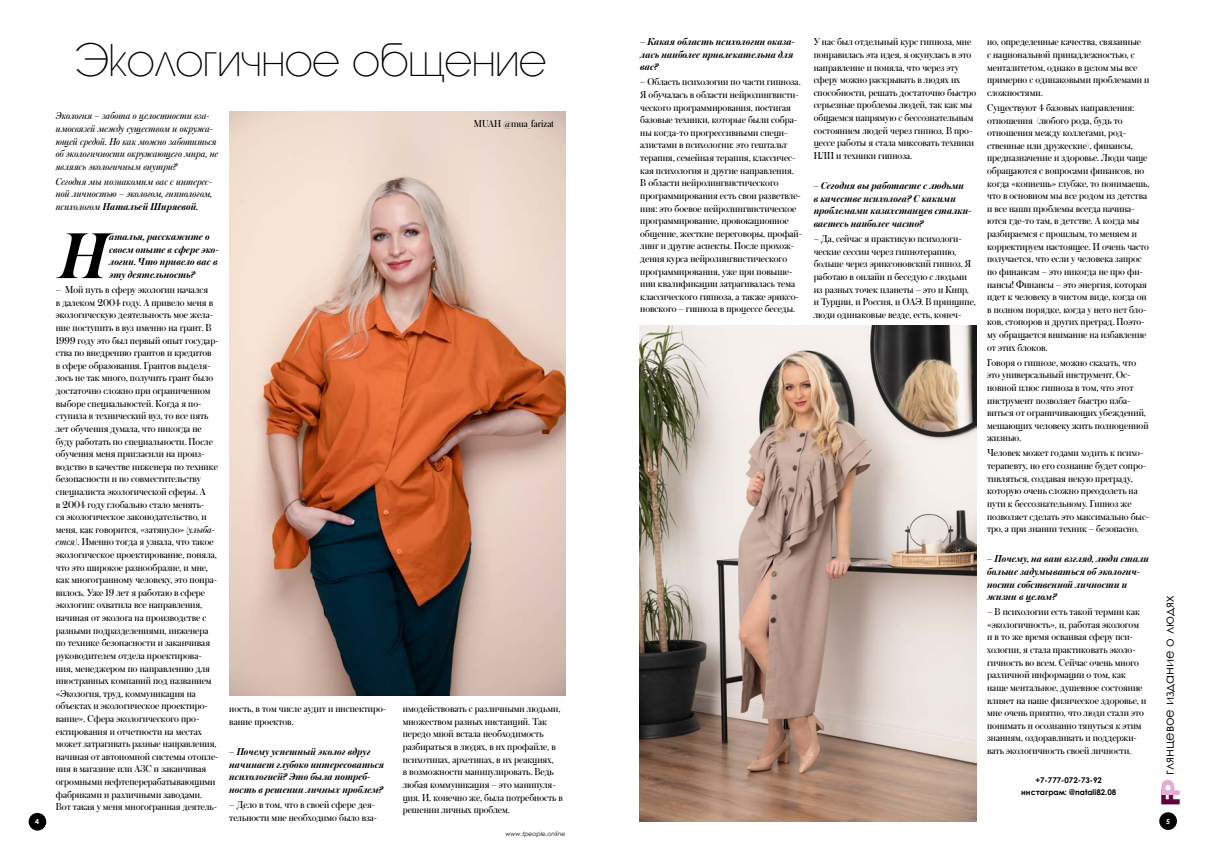
<style>
.page{position:relative;width:1206px;height:859px;background:#fff}
.page>*{position:absolute;margin:0;border:0;box-sizing:border-box;transform-origin:0 0}
.t1{font:italic 600 68.08px "Austin Cyr";color:#000}
.t2{font:300 45.5px "Forward Extra";color:#000}
.t3{font:13.12px "Century Gothic";color:#000}
.t4{font:10.5px/12.6px "Austin Cyr";color:#000}
.t5{font:italic 600 10.5px/12.6px "Austin Cyr";color:#000}
.t6{font:italic 10.5px/12.6px "Austin Cyr";color:#000}
.t7{font:700 7.88px/11.9px "Century Gothic";color:#000;text-align:center}
.t8{font:700 7px "Century Gothic";color:#fff}
.t9{font:italic 6.12px "Century Gothic";color:#000}
.s1{font-weight:600}
.s2{font-style:italic}
.s3{font-family:"Gotham Pro";font-weight:900;font-size:26.25px;color:#620438}
.s4{font-family:"Gotham Pro";font-weight:900;font-size:26.25px;color:#deafd2}
</style>
<div class="page">
<div style="left:1159px;top:812px;width:17px;height:17px;background:#000;border-radius:50%"></div>
<div style="left:29px;top:812px;width:17px;height:18px;background:#000;border-radius:50%"></div>
<img style="left:229px;top:111px;width:337px;height:584px">
<img style="left:640px;top:325px;width:336px;height:496px">
<p class="t5" style="left:640px;top:35px;width:156px;text-align:justify">– Какая область психологии оказа&shy;лась наиболее привлекательна для вас?</p>
<p class="t4" style="left:640px;top:75px;width:164px">– Область психологии по части гипноза.<br>Я обучалась в области нейролингвисти&shy;ческого программирования, постигая базовые техники, которые были собра&shy;ны когда-то прогрессивными специ&shy;алистами в психологии: это гештальт терапия, семейная терапия, классичес&shy;кая психология и другие направления.<br>В области нейролингвистического программирования есть свои разветвле&shy;ния: это боевое нейролингвистическое программирование, провокационное общение, жесткие переговоры, профай&shy;линг и другие аспекты. После прохож&shy;дения курса нейролингвистического программирования, уже при повыше&shy;нии квалификации затрагивалась тема классического гипноза, а также эриксо&shy;новского – гипноза в процессе беседы.</p>
<p class="t4" style="left:813px;top:35px;width:164px">У нас был отдельный курс гипноза, мне понравилась эта идея, я окунулась в это направление и поняла, что через эту сферу можно раскрывать в людях их способности, решать достаточно быстро серьезные проблемы людей, так как мы общаемся напрямую с бессознательным состоянием людей через гипноз. В про&shy;цессе работы я стала миксовать техники НЛП и техники гипноза.</p>
<p class="t5" style="left:813px;top:179px;width:159px">– Сегодня вы работаете с людьми<br>в качестве психолога? С какими проблемами казахстанцев сталки&shy;ваетесь наиболее часто?</p>
<p class="t4" style="left:813px;top:232px;width:164px">– Да, сейчас я практикую психологи&shy;ческие сессии через гипнотерапию, больше через эриксоновский гипноз. Я работаю в онлайн и беседую с людьми из разных точек планеты – это и Кипр, и Турции, и Россия, и ОАЭ. В принципе, люди одинаковые везде, есть, конеч-</p>
<p class="t4" style="left:987px;top:35px;width:164px">но, определенные качества, связанные<br>с национальной принадлежностью, с менталитетом, однако в целом мы все примерно с одинаковыми проблемами и сложностями.</p>
<p class="t4" style="left:987px;top:101px;width:164px">Существуют 4 базовых направления: отношения (любого рода, будь то отношения между коллегами, род&shy;ственные или дружеские), финансы, предназначение и здоровье. Люди чаще обращаются с вопросами финансов, но когда «копнешь» глубже, то понимаешь, что в основном мы все родом из детства и все наши проблемы всегда начина&shy;ются где-то там, в детстве. А когда мы разбираемся с прошлым, то меняем и корректируем настоящее. И очень часто получается, что если у человека запрос по финансам – это никогда не про фи&shy;нансы! Финансы – это энергия, которая идет к человеку в чистом виде, когда он в полном порядке, когда у него нет бло&shy;ков, стопоров и других преград. Поэто&shy;му обращается внимание на избавление от этих блоков.</p>
<p class="t4" style="left:987px;top:355px;width:163px">Говоря о гипнозе, можно сказать, что это универсальный инструмент. Ос&shy;новной плюс гипноза в том, что этот инструмент позволяет быстро изба&shy;виться от ограничивающих убеждений, мешающих человеку жить полноценной жизнью.</p>
<p class="t4" style="left:987px;top:446px;width:164px">Человек может годами ходить к психо&shy;терапевту, но его сознание будет сопро&shy;тивляться, создавая некую преграду, которую очень сложно преодолеть на пути к бессознательному. Гипноз же позволяет сделать это максимально быс&shy;тро, а при знании техник – безопасно.</p>
<p class="t5" style="left:987px;top:552px;width:163px">– Почему, на ваш взгляд, люди стали больше задумываться об экологич&shy;ности собственной личности и жизни в целом?</p>
<p class="t4" style="left:987px;top:605px;width:161px">– В психологии есть такой термин как «экологичность», и, работая экологом и в то же время осваивая сферу пси&shy;хологии, я стала практиковать эколо&shy;гичность во всем. Сейчас очень много различной информации о том, как наше ментальное, душевное состояние влияет на наше физическое здоровье, и мне очень приятно, что люди стали это понимать и осознанно тянуться к этим знаниям, оздоравливать и поддержи&shy;вать экологичность своей личности.</p>
<p class="t7" style="left:1021px;top:773px;width:96px">+7-777-072-73-92 инстаграм: @natali82.08</p>
<h2 class="t2" style="left:75px;top:37px;width:473px">Экологичное общение</h2>
<p class="t4" style="left:474px;top:117px;width:82px">MUAH @mua_farizat</p>
<p class="t6" style="left:56px;top:109px;width:164px">Экология – забота о целостности вза&shy;имосвязей между существом и окружа&shy;ющей средой. Но как можно заботиться об экологичности окружающего мира, не являясь экологичным внутри?</p>
<p class="t6" style="left:56px;top:175px;width:158px;text-align:justify">Сегодня мы познакомим вас с интерес&shy;ной личностью – экологом, гипнологом, психологом <span class="s1">Натальей Ширяевой.</span></p>
<h1 class="t1" style="left:60px;top:207px;width:51px">Н</h1>
<p class="t5" style="left:109px;top:230px;width:111px">аталья, расскажите о своем опыте в сфере эко&shy;логии. Что привело вас в эту деятельность?</p>
<p class="t4" style="left:56px;top:283px;width:164px">– Мой путь в сферу экологии начался<br>в далеком 2004 году. А привело меня в экологическую деятельность мое жела&shy;ние поступить в вуз именно на грант. В 1999 году это был первый опыт государ&shy;ства по внедрению грантов и кредитов<br>в сфере образования. Грантов выделя&shy;лось не так много, получить грант было достаточно сложно при ограниченном выборе специальностей. Когда я по&shy;ступила в технический вуз, то все пять лет обучения думала, что никогда не буду работать по специальности. После обучения меня пригласили на произ&shy;водство в качестве инженера по технике безопасности и по совместительству специалиста экологической сферы. А<br>в 2004 году глобально стало менять-<br>ся экологическое законодательство, и меня, как говорится, «затянуло» <span class="s2">(улыба&shy;ется)</span>. Именно тогда я узнала, что такое экологическое проектирование, поняла, что это широкое разнообразие, и мне, как многогранному человеку, это понра&shy;вилось. Уже 19 лет я работаю в сфере экологии: охватила все направления, начиная от эколога на производстве с разными подразделениями, инженера по технике безопасности и заканчивая руководителем отдела проектирова&shy;ния, менеджером по направлению для иностранных компаний под названием «Экология, труд, коммуникация на объектах и экологическое проектиро&shy;вание». Сфера экологического про&shy;ектирования и отчетности на местах может затрагивать разные направления, начиная от автономной системы отопле&shy;ния в магазине или АЗС и заканчивая огромными нефтеперерабатывающими фабриками и различными заводами.<br>Вот такая у меня многогранная деятель-</p>
<p class="t3" style="left:1159px;top:805px;width:212px;rotate:-90deg"><span class="s3">F</span><span class="s4">P</span> глянцевое издание о людях</p>
<p class="t4" style="left:403px;top:702px;width:162px">имодействовать с различными людьми, множеством разных инстанций. Так передо мной встала необходимость разбираться в людях, в их профайле, в психотипах, архетипах, в их реакциях,<br>в возможности манипулировать. Ведь любая коммуникация – это манипуля&shy;ция. И, конечно же, была потребность в решении личных проблем.</p>
<p class="t4" style="left:229px;top:702px;width:159px">ность, в том числе аудит и инспектиро&shy;вание проектов.</p>
<p class="t5" style="left:229px;top:744px;width:156px">– Почему успешный эколог вдруг начинает глубоко интересоваться психологией? Это была потреб&shy;ность в решении личных проблем?</p>
<p class="t4" style="left:229px;top:797px;width:150px">– Дело в том, что в своей сфере дея&shy;тельности мне необходимо было вза-</p>
<p class="t8" style="left:35px;top:816px;width:5px">4</p>
<p class="t8" style="left:1166px;top:815px;width:5px">5</p>
<p class="t9" style="left:505px;top:829px;width:62px">www.tpeople.online</p>
</div>
